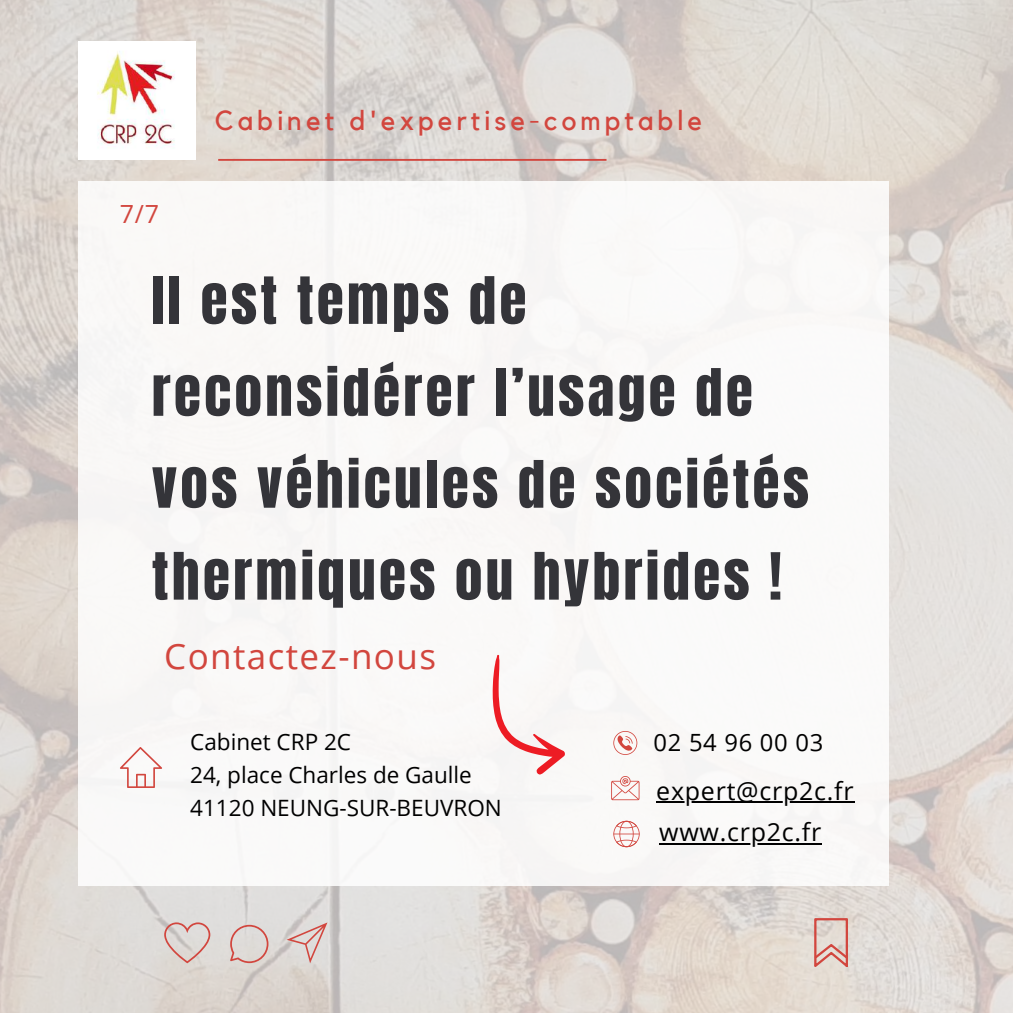
<style>
.page{position:relative;width:1013px;height:1013px;background:#fff}
.page>*{position:absolute;margin:0;border:0;box-sizing:border-box;transform-origin:0 0}
.t1{font:55.25px/91.9px "Anton";letter-spacing:.06em;color:#343439}
.t2{font:35px "Open Sans";letter-spacing:.04em;color:#d2463e}
.t3{font:27.5px "Kollektif";letter-spacing:.15em;color:#d2463e}
.t4{font:25px "Open Sans";letter-spacing:.03em;color:#000}
.t5{font:25px "Open Sans";color:#d2463e}
.t6{font:23.75px "Open Sans";letter-spacing:.03em;color:#000}
.t7{font:22.5px/32.8px "Open Sans";color:#000}
</style>
<div class="page">
<img style="left:0;top:0;width:1012px;height:1012px">
<svg style="left:164px;top:922px;width:46px;height:41px;background:#dac5c2"></svg>
<svg style="left:814px;top:918px;width:34px;height:49px;background:#ddb1a9"></svg>
<svg style="left:230px;top:924px;width:38px;height:39px"></svg>
<svg style="left:286px;top:922px;width:41px;height:41px;background:#dac5c3"></svg>
<div style="left:78px;top:181px;width:810px;height:704px;background:#faf9f8"></div>
<hr style="left:218px;top:159px;width:388px;height:2px;background:#d2463e">
<img style="left:78px;top:42px;width:117px;height:117px">
<svg style="left:120px;top:747px;width:42px;height:41px"></svg>
<svg style="left:613px;top:731px;width:24px;height:24px"></svg>
<svg style="left:611px;top:776px;width:28px;height:24px"></svg>
<svg style="left:613px;top:820px;width:26px;height:27px"></svg>
<hr style="left:659px;top:843px;width:163px;height:2px;background:#000">
<hr style="left:656px;top:801px;width:198px;height:2px;background:#000">
<svg style="left:492px;top:654px;width:73px;height:121px"></svg>
<p class="t5" style="left:120px;top:197px;width:41px">7/7</p>
<p class="t3" style="left:215px;top:108px;width:489px">Cabinet d'expertise-comptable</p>
<p class="t1" style="left:152px;top:255px;width:659px">Il est temps de reconsidérer l’usage de vos véhicules de sociétés thermiques ou hybrides !</p>
<p class="t2" style="left:164px;top:631px;width:273px">Contactez-nous</p>
<p class="t7" style="left:190px;top:725px;width:313px">Cabinet CRP 2C<br>24, place Charles de Gaulle<br>41120 NEUNG-SUR-BEUVRON</p>
<p class="t6" style="left:653px;top:725px;width:171px">02 54 96 00 03</p>
<p class="t4" style="left:656px;top:772px;width:199px">expert@crp2c.fr</p>
<p class="t4" style="left:659px;top:814px;width:164px">www.crp2c.fr</p>
</div>
